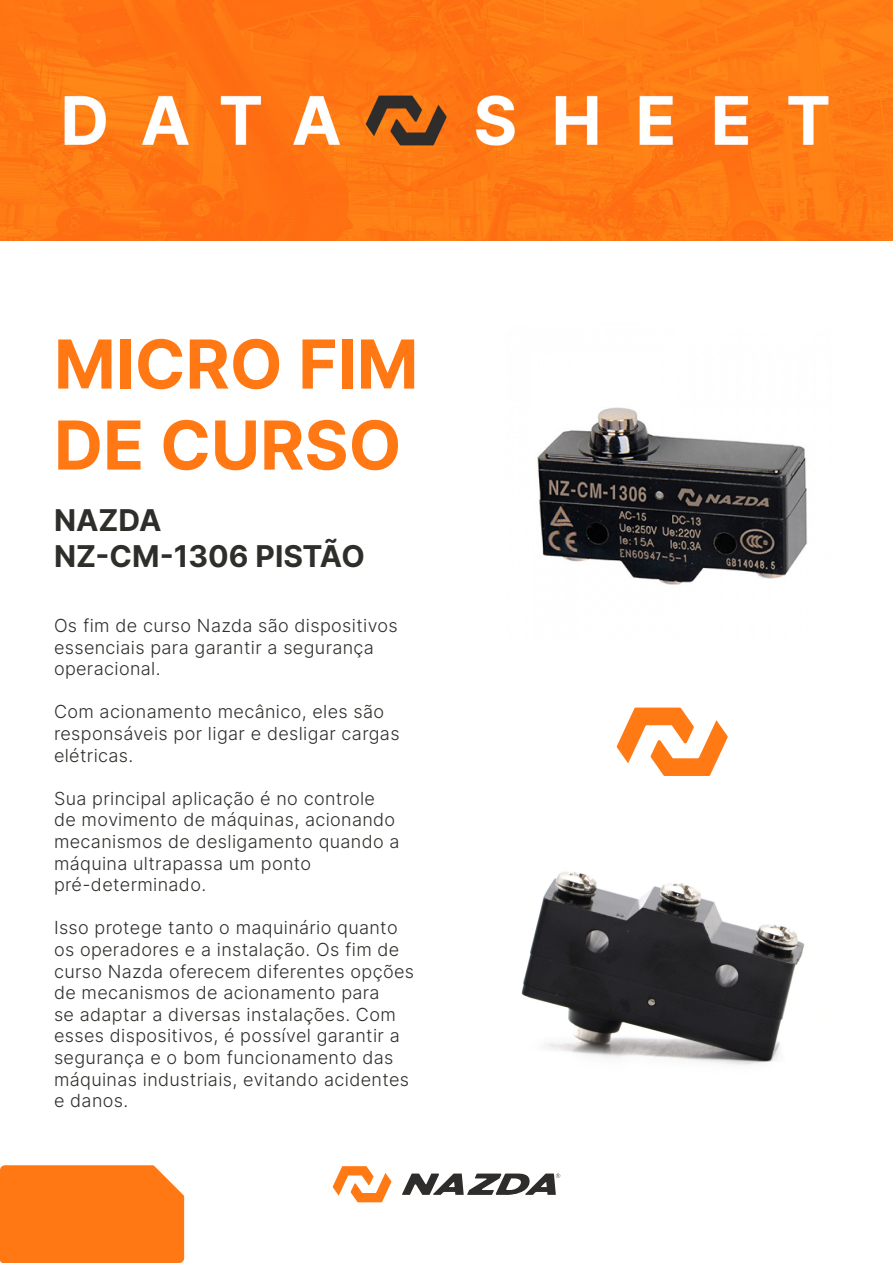
<style>
.page{position:relative;width:893px;height:1263px;background:#fff}
.page>*{position:absolute;margin:0;border:0;box-sizing:border-box;transform-origin:0 0}
.t1{font:700 67.5px/81px "Inter";color:#ff7814}
.t2{font:700 30px/36px "Inter";color:#2e2e2b}
.t3{font:300 18px/21.6px "Inter";letter-spacing:.02em;color:#2e2e2b}
</style>
<div class="page">
<img style="left:0;top:0;width:893px;height:241px">
<svg style="left:333px;top:1166px;width:58px;height:36px"></svg>
<svg style="left:402px;top:1173px;width:158px;height:22px"></svg>
<div style="left:0;top:1165px;width:184px;height:98px;background:#ff7814"></div>
<img style="left:537px;top:407px;width:270px;height:178px">
<img style="left:521px;top:872px;width:284px;height:193px">
<svg style="left:617px;top:707px;width:111px;height:69px"></svg>
<p class="t1" style="left:54px;top:322px;width:366px">MICRO FIM<br>DE CURSO</p>
<p class="t2" style="left:54px;top:501px;width:312px">NAZDA<br>NZ-CM-1306 PISTÃO</p>
<p class="t3" style="left:54px;top:614px;width:345px">Os fim de curso Nazda são dispositivos essenciais para garantir a segurança operacional.</p>
<p class="t3" style="left:54px;top:701px;width:347px">Com acionamento mecânico, eles são responsáveis por ligar e desligar cargas elétricas.</p>
<p class="t3" style="left:54px;top:787px;width:347px">Sua principal aplicação é no controle de movimento de máquinas, acionando mecanismos de desligamento quando a máquina ultrapassa um ponto pré-determinado.</p>
<p class="t3" style="left:54px;top:917px;width:362px">Isso protege tanto o maquinário quanto os operadores e a instalação. Os fim de curso Nazda oferecem diferentes opções de mecanismos de acionamento para<br>se adaptar a diversas instalações. Com esses dispositivos, é possível garantir a segurança e o bom funcionamento das máquinas industriais, evitando acidentes e danos.</p>
</div>
